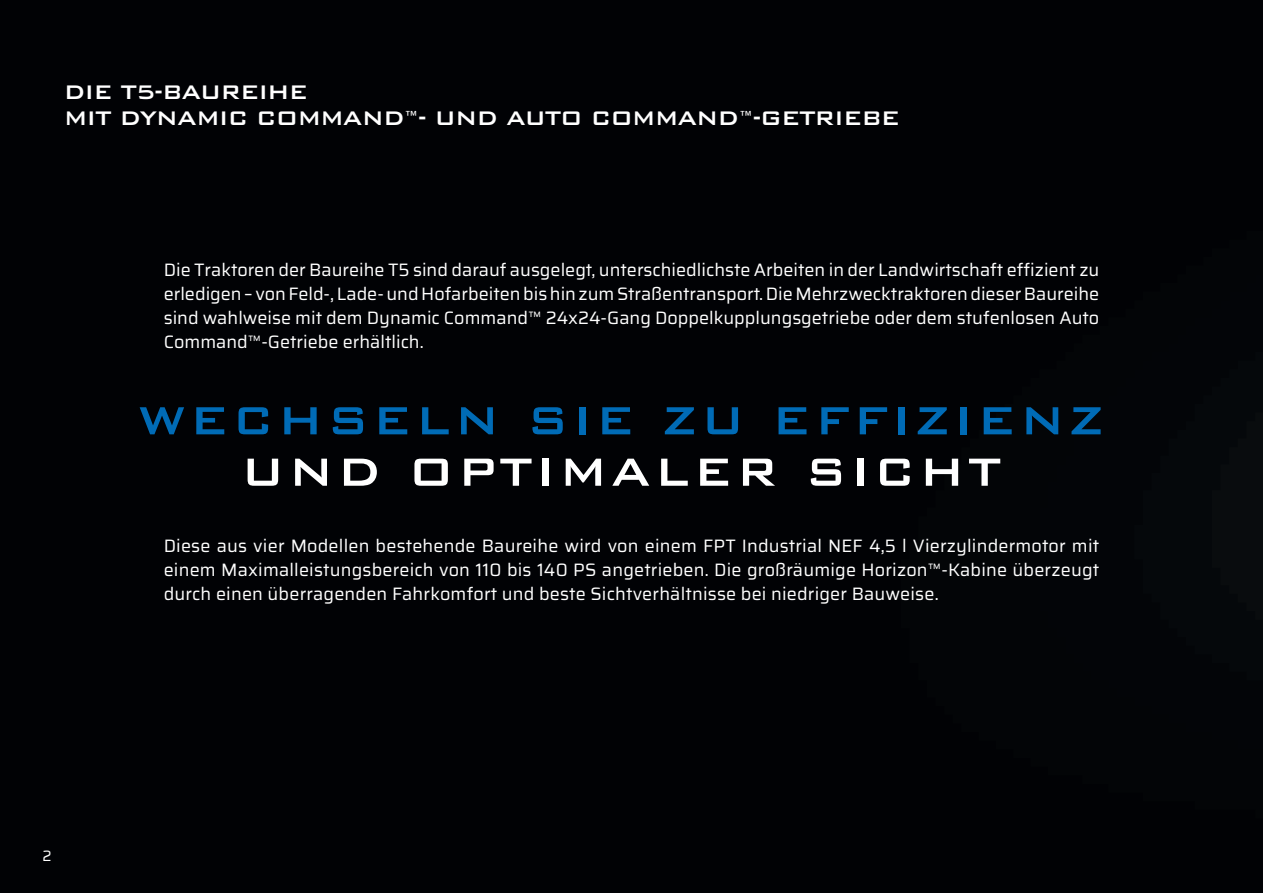
<style>
.page{position:relative;width:1263px;height:893px;background:#010205}
.page>*{position:absolute;margin:0;border:0;box-sizing:border-box;transform-origin:0 0}
.t1{font:500 52.5px "Bank Gothic BT";letter-spacing:.06em;color:#006bb6}
.t2{font:500 52.5px "Bank Gothic BT";letter-spacing:.06em;color:#fff}
.t3{font:500 26.25px/26.2px "Bank Gothic BT";letter-spacing:-.04em;color:#fff}
.t4{font:18px/24px "Saira";color:#fff;text-align:justify}
.t5{font:15px "Saira";color:#fff}
.s1{font-size:18.3px}
</style>
<div class="page">
<h2 class="t3" style="left:64px;top:78px;width:838px">DIE T5-BAUREIHE<br>MIT DYNAMIC COMMAND<span class="s1">™</span>- UND AUTO COMMAND<span class="s1">™</span>-GETRIEBE</h2>
<p class="t4" style="left:164px;top:257px;width:937px">Die Traktoren der Baureihe T5 sind darauf ausgelegt, unterschiedlichste Arbeiten in der Landwirtschaft effizient zu erledigen – von Feld-, Lade- und Hofarbeiten bis hin zum Straßentransport. Die Mehrzwecktraktoren dieser Baureihe sind wahlweise mit dem Dynamic Command™ 24x24-Gang Doppelkupplungsgetriebe oder dem stufenlosen Auto Command™-Getriebe erhältlich.</p>
<h1 class="t1" style="left:138px;top:392px;width:968px">WECHSELN SIE ZU EFFIZIENZ</h1>
<h1 class="t2" style="left:241px;top:444px;width:762px">UND OPTIMALER SICHT</h1>
<p class="t4" style="left:164px;top:533px;width:937px">Diese aus vier Modellen bestehende Baureihe wird von einem FPT Industrial NEF 4,5 l Vierzylindermotor mit einem Maximalleistungsbereich von 110 bis 140 PS angetrieben. Die großräumige Horizon™-Kabine überzeugt durch einen überragenden Fahrkomfort und beste Sichtverhältnisse bei niedriger Bauweise.</p>
<p class="t5" style="left:43px;top:844px;width:11px">2</p>
</div>
